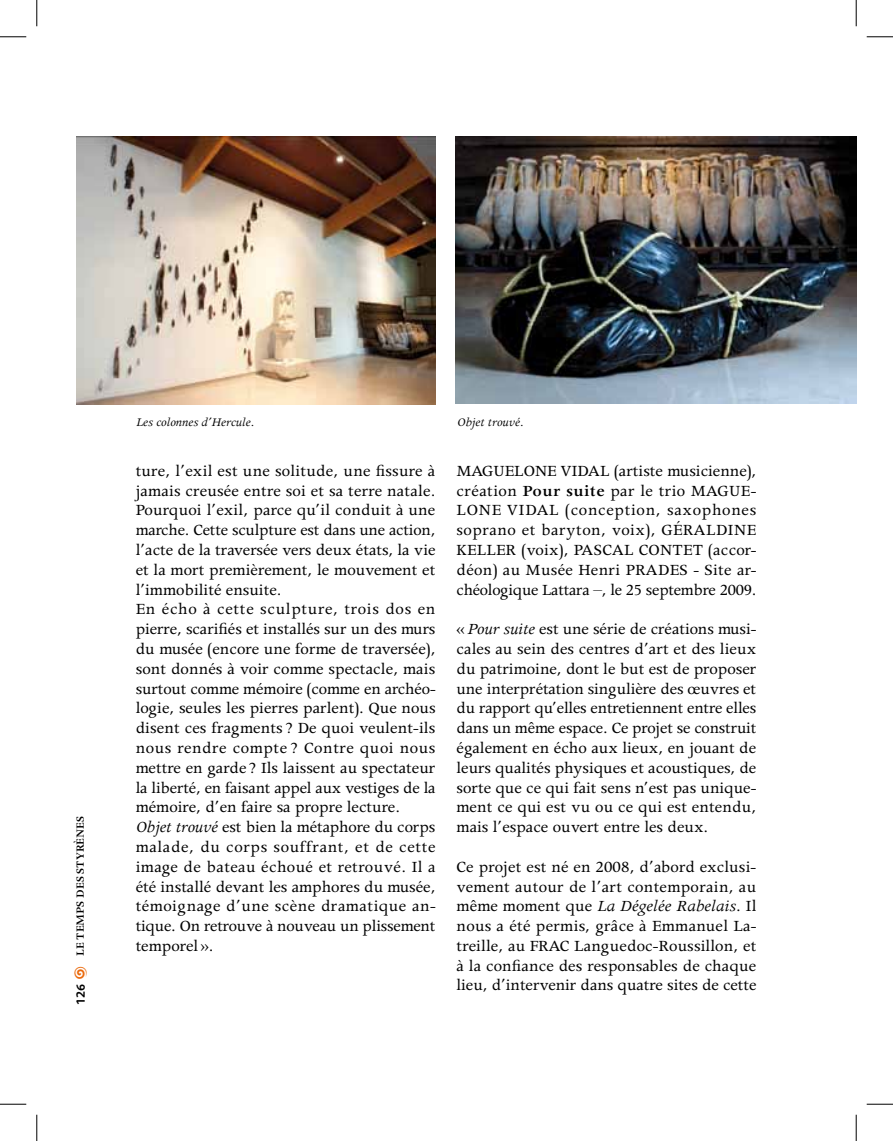
<style>
.page{position:relative;width:893px;height:1141px;background:#fff}
.page>*{position:absolute;margin:0;border:0;box-sizing:border-box;transform-origin:0 0}
.t1{font:17.5px/19.8px "Apollo";color:#000}
.t2{font:italic 13.12px "Apollo";letter-spacing:-.005em;color:#000}
.t3{font:600 12.42px "Apollo";color:#000}
.t4{font:12.25px "D Foundry Sans";color:#000}
.t5{font:12.25px "Altemus Checks Two";color:#eb690b}
.s1{font-style:normal}
.s2{font-style:italic}
.s3{font-weight:600}
</style>
<div class="page">
<img style="left:76px;top:136px;width:359px;height:268px">
<img style="left:455px;top:136px;width:400px;height:268px">
<svg style="left:0;top:36px;width:26px;height:1px"></svg>
<svg style="left:866px;top:36px;width:26px;height:1px"></svg>
<svg style="left:0;top:1103px;width:26px;height:1px"></svg>
<svg style="left:866px;top:1103px;width:26px;height:1px"></svg>
<svg style="left:36px;top:0;width:1px;height:26px"></svg>
<svg style="left:36px;top:1114px;width:1px;height:26px"></svg>
<svg style="left:855px;top:0;width:1px;height:26px"></svg>
<svg style="left:855px;top:1114px;width:1px;height:26px"></svg>
<p class="t3" style="left:73px;top:955px;width:141px;rotate:-90deg">LE TEMPS DES STYRèNES</p>
<p class="t5" style="left:73px;top:978px;width:14px;rotate:-90deg">/</p>
<p class="t4" style="left:74px;top:1004px;width:23px;rotate:-90deg">126</p>
<p class="t2" style="left:136px;top:415px;width:120px">Les colonnes d’Hercule<span class="s1">.</span></p>
<p class="t2" style="left:457px;top:415px;width:68px">Objet trouvé<span class="s1">.</span></p>
<p class="t1" style="left:136px;top:461px;width:301px">ture, l’exil est une solitude, une fissure à jamais creusée entre soi et sa terre natale.<br>Pourquoi l’exil, parce qu’il conduit à une marche. Cette sculpture est dans une action, l’acte de la traversée vers deux états, la vie et la mort premièrement, le mouvement et l’immobilité ensuite.<br>En écho à cette sculpture, trois dos en pierre, scarifiés et installés sur un des murs du musée (encore une forme de traversée), sont donnés à voir comme spectacle, mais surtout comme mémoire (comme en archéo&shy;logie, seules les pierres parlent). Que nous disent ces fragments ? De quoi veulent-ils nous rendre compte ? Contre quoi nous mettre en garde ? Ils laissent au spectateur la liberté, en faisant appel aux vestiges de la mémoire, d’en faire sa propre lecture.<br><span class="s2">Objet trouvé</span> est bien la métaphore du corps malade, du corps souffrant, et de cette image de bateau échoué et retrouvé. Il a été installé devant les amphores du musée, témoignage d’une scène dramatique an&shy;tique. On retrouve à nouveau un plissement temporel ».</p>
<p class="t1" style="left:456px;top:461px;width:37px">Maguel</p>
<p class="t1" style="left:456px;top:461px;width:301px;text-indent:67px">one VIDAL (artiste musicienne), création <span class="s3">Pour suite</span> par le trio Mague</p>
<p class="t1" style="left:456px;top:481px;width:301px;text-align:justify;text-indent:294px">- lone VIDAL (conception, saxophones soprano et baryton, voix), Géra</p>
<p class="t1" style="left:456px;top:520px;width:301px;text-indent:249px">ldine<br>KELLER (voix), Pascal CONTET (accor&shy;déon) au Musée Henri PRADES - Site ar&shy;chéologique Lattara –, le 25 septembre 2009.</p>
<p class="t1" style="left:456px;top:619px;width:301px;text-align:justify">«<span class="s2">Pour suite</span> est une série de créations musi&shy;cales au sein des centres d’art et des lieux du patrimoine, dont le but est de proposer une interprétation singulière des œuvres et du rapport qu’elles entretiennent entre elles dans un même espace. Ce projet se construit également en écho aux lieux, en jouant de leurs qualités physiques et acoustiques, de sorte que ce qui fait sens n’est pas unique&shy;ment ce qui est vu ou ce qui est entendu, mais l’espace ouvert entre les deux.</p>
<p class="t1" style="left:456px;top:856px;width:301px;text-align:justify">Ce projet est né en 2008, d’abord exclusi&shy;vement autour de l’art contemporain, au même moment que <span class="s2">La Dégelée Rabelais</span>. Il nous a été permis, grâce à Emmanuel La&shy;treille, au FRAC Languedoc-Roussillon, et à la confiance des responsables de chaque lieu, d’intervenir dans quatre sites de cette</p>
</div>
